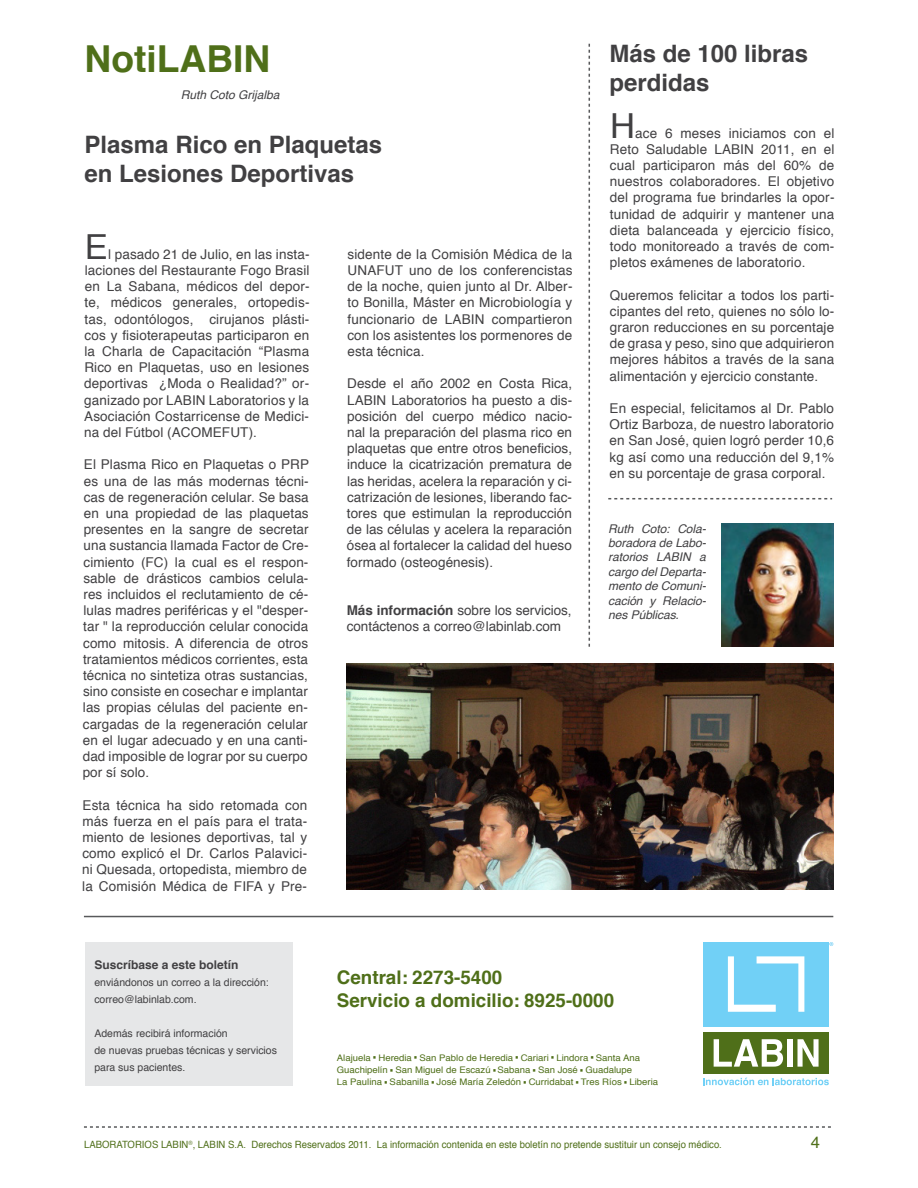
<style>
.page{position:relative;width:918px;height:1188px;background:#fff}
.page>*{position:absolute;margin:0;border:0;box-sizing:border-box;transform-origin:0 0}
.t1{font:700 37.2px "Helvetica";color:#4f6f19}
.t2{font:34.5px "Helvetica";color:#414042}
.t3{font:700 24px/28.8px "Helvetica";color:#414042}
.t4{font:700 18.75px/22.6px "Helvetica";color:#4f6f19}
.t5{font:16.5px "Helvetica";color:#4f6f19}
.t6{font:13.5px/16.2px "Helvetica";letter-spacing:.01em;color:#414042;text-align:justify}
.t7{font:italic 12px/14.4px "Helvetica";letter-spacing:-.005em;color:#414042;text-align:justify}
.t8{font:700 12px "Helvetica";color:#414042}
.t9{font:10.5px/17px "Helvetica";color:#414042}
.t10{font:10.05px "Helvetica";color:#4f6f19;scale:.95 1}
.t11{font:9px "Helvetica";color:#4f6f19;scale:1.06 1}
.t12{font:700 2.1px "Helvetica";color:#4f6f19;scale:1.06 1}
.s1{font-weight:700}
</style>
<div class="page">
<svg style="left:84px;top:1126px;width:747px;height:2px"></svg>
<div style="left:85px;top:942px;width:207px;height:143px;background:#e6e7e8"></div>
<svg style="left:589px;top:43px;width:1px;height:604px"></svg>
<hr style="left:84px;top:916px;width:749px;height:1px;background:#58595b">
<svg style="left:608px;top:498px;width:224px;height:1px"></svg>
<img style="left:721px;top:523px;width:112px;height:124px">
<div style="left:703px;top:942px;width:126px;height:84px;background:#71d0f6"></div>
<svg style="left:728px;top:956px;width:76px;height:56px"></svg>
<div style="left:703px;top:1032px;width:126px;height:42px;background:#4f6f19"></div>
<svg style="left:714px;top:1039px;width:69px;height:28px"></svg>
<div style="left:787px;top:1039px;width:6px;height:28px;background:#fff"></div>
<svg style="left:798px;top:1039px;width:21px;height:28px"></svg>
<svg style="left:829px;top:942px;width:4px;height:4px"></svg>
<svg style="left:703px;top:1078px;width:126px;height:7px"></svg>
<img style="left:347px;top:663px;width:487px;height:227px">
<h1 class="t1" style="left:85px;top:28px;width:187px">NotiLABIN</h1>
<p class="t7" style="left:181px;top:87px;width:100px">Ruth Coto Grijalba</p>
<h3 class="t3" style="left:85px;top:131px;width:299px">Plasma Rico en Plaquetas en Lesiones Deportivas</h3>
<h2 class="t2" style="left:85px;top:220px;width:25px">E</h2>
<p class="t6" style="left:84px;top:246px;width:227px;text-indent:24px">l pasado 21 de Julio, en las insta&shy;laciones del Restaurante Fogo Brasil en La Sabana, médicos del depor&shy;te, médicos generales, ortopedis&shy;tas, odontólogos, cirujanos plásti&shy;cos y fisioterapeutas participaron en la Charla de Capacitación “Plasma Rico en Plaquetas, uso en lesiones deportivas ¿Moda o Realidad?” or&shy;ganizado por LABIN Laboratorios y la Asociación Costarricense de Medici&shy;na del Fútbol (ACOMEFUT).</p>
<p class="t6" style="left:83px;top:457px;width:228px">El Plasma Rico en Plaquetas o PRP es una de las más modernas técni&shy;cas de regeneración celular. Se basa en una propiedad de las plaquetas presentes en la sangre de secretar una sustancia llamada Factor de Cre&shy;cimiento (FC) la cual es el respon&shy;sable de drásticos cambios celula&shy;res incluidos el reclutamiento de cé&shy;lulas madres periféricas y el "desper&shy;tar " la reproducción celular conocida como mitosis. A diferencia de otros tratamientos médicos corrientes, esta técnica no sintetiza otras sustancias, sino consiste en cosechar e implantar las propias células del paciente en&shy;cargadas de la regeneración celular en el lugar adecuado y en una canti&shy;dad imposible de lograr por su cuerpo por sí solo.</p>
<p class="t6" style="left:82px;top:797px;width:227px">Esta técnica ha sido retomada con más fuerza en el país para el trata&shy;miento de lesiones deportivas, tal y como explicó el Dr. Carlos Palavici&shy;ni Quesada, ortopedista, miembro de la Comisión Médica de FIFA y Pre-</p>
<p class="t6" style="left:347px;top:246px;width:227px">sidente de la Comisión Médica de la UNAFUT uno de los conferencistas de la noche, quien junto al Dr. Alber&shy;to Bonilla, Máster en Microbiología y funcionario de LABIN compartieron con los asistentes los pormenores de esta técnica.</p>
<p class="t6" style="left:347px;top:376px;width:227px">Desde el año 2002 en Costa Rica, LABIN Laboratorios ha puesto a dis&shy;posición del cuerpo médico nacio&shy;nal la preparación del plasma rico en plaquetas que entre otros beneficios, induce la cicatrización prematura de las heridas, acelera la reparación y ci&shy;catrización de lesiones, liberando fac&shy;tores que estimulan la reproducción de las células y acelera la reparación ósea al fortalecer la calidad del hueso formado (osteogénesis).</p>
<p class="t6" style="left:347px;top:603px;width:226px"><span class="s1">Más información</span> sobre los servicios, contáctenos a correo@labinlab.com</p>
<h3 class="t3" style="left:609px;top:39px;width:200px">Más de 100 libras perdidas</h3>
<h2 class="t2" style="left:610px;top:99px;width:26px">H</h2>
<p class="t6" style="left:610px;top:125px;width:226px;text-indent:25px">ace 6 meses iniciamos con el Reto Saludable LABIN 2011, en el cual participaron más del 60% de nuestros colaboradores. El objetivo del programa fue brindarles la opor&shy;tunidad de adquirir y mantener una dieta balanceada y ejercicio físico, todo monitoreado a través de com&shy;pletos exámenes de laboratorio.</p>
<p class="t6" style="left:610px;top:287px;width:226px">Queremos felicitar a todos los parti&shy;cipantes del reto, quienes no sólo lo&shy;graron reducciones en su porcentaje de grasa y peso, sino que adquirieron mejores hábitos a través de la sana alimentación y ejercicio constante.</p>
<p class="t6" style="left:610px;top:400px;width:226px">En especial, felicitamos al Dr. Pablo Ortiz Barboza, de nuestro laboratorio en San José, quien logró perder 10,6 kg así como una reducción del 9,1% en su porcentaje de grasa corporal.</p>
<p class="t7" style="left:608px;top:522px;width:99px">Ruth Coto: Cola&shy;boradora de Labo&shy;ratorios LABIN a cargo del Departa&shy;mento de Comuni&shy;cación y Relacio&shy;nes Públicas.</p>
<p class="t8" style="left:94px;top:955px;width:146px">Suscríbase a este boletín</p>
<p class="t9" style="left:94px;top:974px;width:176px">enviándonos un correo a la dirección: correo@labinlab.com.</p>
<p class="t9" style="left:94px;top:1025px;width:184px">Además recibirá información<br>de nuevas pruebas técnicas y servicios para sus pacientes.</p>
<h3 class="t4" style="left:337px;top:967px;width:279px">Central: 2273-5400<br>Servicio a domicilio: 8925-0000</h3>
<p class="t11" style="left:337px;top:1051px;width:34px">Alajuela</p>
<p class="t12" style="left:374px;top:1056px;width:4px">█</p>
<p class="t11" style="left:378px;top:1051px;width:33px">Heredia</p>
<p class="t12" style="left:415px;top:1056px;width:4px">█</p>
<p class="t11" style="left:420px;top:1051px;width:90px">San Pablo de Heredia</p>
<p class="t12" style="left:516px;top:1056px;width:4px">█</p>
<p class="t11" style="left:521px;top:1051px;width:28px">Cariari</p>
<p class="t12" style="left:552px;top:1056px;width:4px">█</p>
<p class="t11" style="left:556px;top:1051px;width:32px">Lindora</p>
<p class="t12" style="left:591px;top:1056px;width:4px">█</p>
<p class="t11" style="left:596px;top:1051px;width:43px">Santa Ana</p>
<p class="t11" style="left:337px;top:1063px;width:50px">Guachipelín</p>
<p class="t12" style="left:391px;top:1068px;width:4px">█</p>
<p class="t11" style="left:395px;top:1063px;width:91px">San Miguel de Escazú</p>
<p class="t12" style="left:493px;top:1068px;width:4px">█</p>
<p class="t11" style="left:497px;top:1063px;width:33px">Sabana</p>
<p class="t12" style="left:533px;top:1068px;width:4px">█</p>
<p class="t11" style="left:538px;top:1063px;width:39px">San José</p>
<p class="t12" style="left:581px;top:1068px;width:4px">█</p>
<p class="t11" style="left:585px;top:1063px;width:46px">Guadalupe</p>
<p class="t11" style="left:337px;top:1075px;width:44px">La Paulina</p>
<p class="t12" style="left:385px;top:1080px;width:4px">█</p>
<p class="t11" style="left:390px;top:1075px;width:39px">Sabanilla</p>
<p class="t12" style="left:432px;top:1080px;width:4px">█</p>
<p class="t11" style="left:437px;top:1075px;width:81px">José María Zeledón</p>
<p class="t12" style="left:524px;top:1080px;width:4px">█</p>
<p class="t11" style="left:529px;top:1075px;width:44px">Curridabat</p>
<p class="t12" style="left:576px;top:1080px;width:4px">█</p>
<p class="t11" style="left:581px;top:1075px;width:40px">Tres Ríos</p>
<p class="t12" style="left:625px;top:1080px;width:4px">█</p>
<p class="t11" style="left:629px;top:1075px;width:29px">Liberia</p>
<p class="t10" style="left:84px;top:1136px;width:673px">LABORATORIOS LABIN<sup>®</sup>, LABIN S.A. Derechos Reservados 2011. La información contenida en este boletín no pretende sustituir un consejo médico.</p>
<p class="t5" style="left:811px;top:1130px;width:11px">4</p>
</div>
